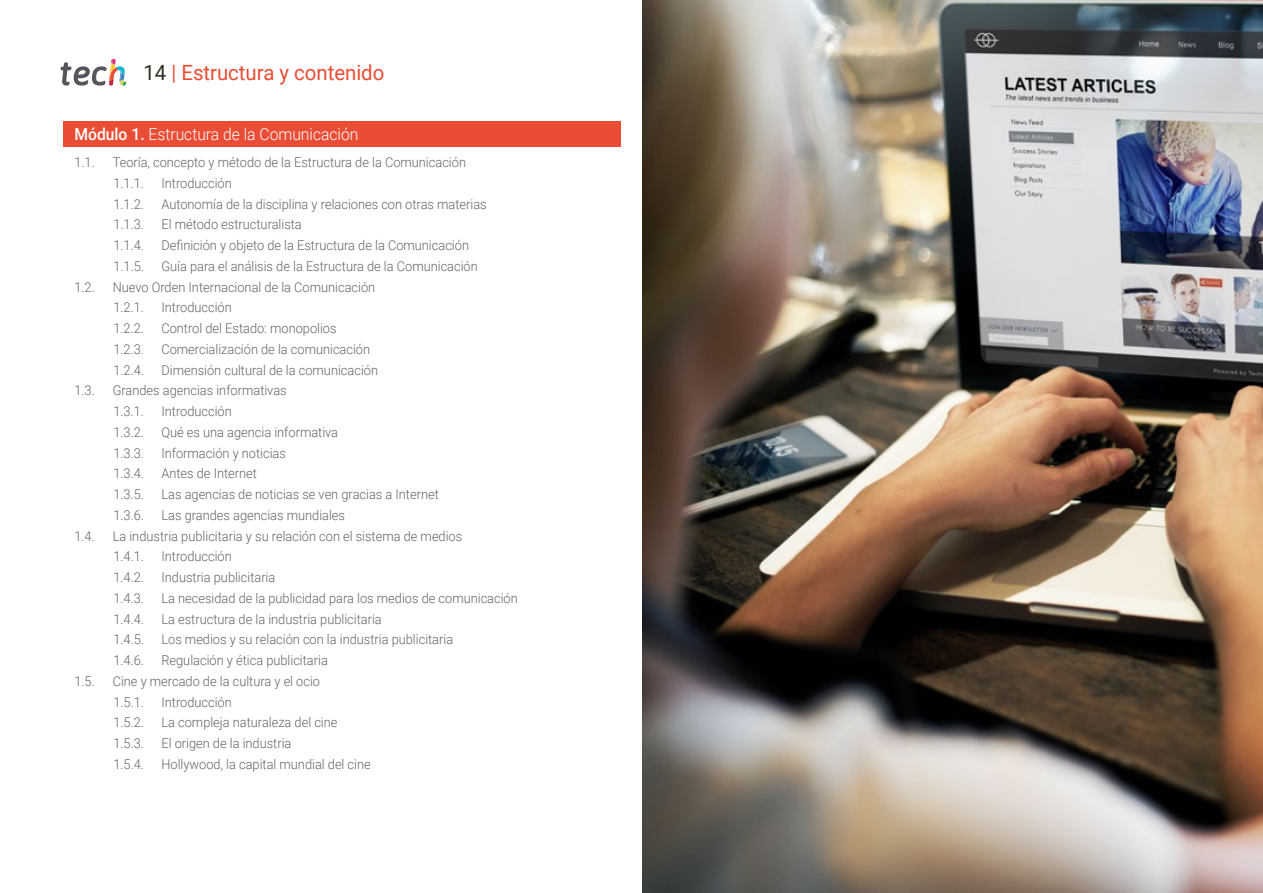
<style>
.page{position:relative;width:1263px;height:893px;background:#fff}
.page>*{position:absolute;margin:0;border:0;box-sizing:border-box;transform-origin:0 0}
.t1{font:21px "Roboto";color:#e94d35}
.t2{font:300 16.5px "Roboto";color:#fff;scale:.95 1}
.t3{font:300 13.5px/20.7px "Roboto";color:#61646a;scale:.95 1}
.s1{color:#312e20}
.s2{font-weight:500}
</style>
<div class="page">
<svg style="left:61px;top:59px;width:65px;height:27px"></svg>
<div style="left:63px;top:121px;width:558px;height:25px;background:#e94d35"></div>
<img style="left:642px;top:0;width:621px;height:893px">
<h1 class="t1" style="left:144px;top:57px;width:242px"><span class="s1">14</span> | Estructura y contenido</h1>
<p class="t2" style="left:74px;top:123px;width:301px"><span class="s2">Módulo 1.</span> Estructura de la Comunicación</p>
<p class="t3" style="left:74px;top:151px;width:23px">1.1.</p>
<p class="t3" style="left:113px;top:151px;width:373px">Teoría, concepto y método de la Estructura de la Comunicación<br>1.1.1.</p>
<p class="t3" style="left:161px;top:172px;width:76px">Introducción</p>
<p class="t3" style="left:113px;top:193px;width:34px">1.1.2.</p>
<p class="t3" style="left:161px;top:193px;width:344px">Autonomía de la disciplina y relaciones con otras materias</p>
<p class="t3" style="left:113px;top:214px;width:34px">1.1.3.</p>
<p class="t3" style="left:161px;top:214px;width:149px">El método estructuralista</p>
<p class="t3" style="left:113px;top:234px;width:34px">1.1.4.</p>
<p class="t3" style="left:161px;top:234px;width:325px">Definición y objeto de la Estructura de la Comunicación</p>
<p class="t3" style="left:113px;top:255px;width:34px">1.1.5.</p>
<p class="t3" style="left:161px;top:255px;width:335px">Guía para el análisis de la Estructura de la Comunicación</p>
<p class="t3" style="left:74px;top:276px;width:23px">1.2.</p>
<p class="t3" style="left:113px;top:276px;width:278px">Nuevo Orden Internacional de la Comunicación<br>1.2.1.</p>
<p class="t3" style="left:161px;top:297px;width:76px">Introducción</p>
<p class="t3" style="left:113px;top:317px;width:34px">1.2.2.</p>
<p class="t3" style="left:161px;top:317px;width:186px">Control del Estado: monopolios</p>
<p class="t3" style="left:113px;top:338px;width:34px">1.2.3.</p>
<p class="t3" style="left:161px;top:338px;width:221px">Comercialización de la comunicación</p>
<p class="t3" style="left:113px;top:359px;width:34px">1.2.4.</p>
<p class="t3" style="left:161px;top:359px;width:230px">Dimensión cultural de la comunicación</p>
<p class="t3" style="left:74px;top:380px;width:23px">1.3.</p>
<p class="t3" style="left:113px;top:380px;width:185px">Grandes agencias informativas<br>1.3.1.</p>
<p class="t3" style="left:161px;top:400px;width:76px">Introducción</p>
<p class="t3" style="left:113px;top:421px;width:34px">1.3.2.</p>
<p class="t3" style="left:161px;top:421px;width:188px">Qué es una agencia informativa</p>
<p class="t3" style="left:113px;top:442px;width:34px">1.3.3.</p>
<p class="t3" style="left:161px;top:442px;width:133px">Información y noticias</p>
<p class="t3" style="left:113px;top:463px;width:34px">1.3.4.</p>
<p class="t3" style="left:161px;top:463px;width:102px">Antes de Internet</p>
<p class="t3" style="left:113px;top:483px;width:34px">1.3.5.</p>
<p class="t3" style="left:161px;top:483px;width:293px">Las agencias de noticias se ven gracias a Internet</p>
<p class="t3" style="left:113px;top:504px;width:34px">1.3.6.</p>
<p class="t3" style="left:161px;top:504px;width:195px">Las grandes agencias mundiales</p>
<p class="t3" style="left:74px;top:525px;width:23px">1.4.</p>
<p class="t3" style="left:113px;top:525px;width:369px">La industria publicitaria y su relación con el sistema de medios<br>1.4.1.</p>
<p class="t3" style="left:161px;top:546px;width:76px">Introducción</p>
<p class="t3" style="left:113px;top:566px;width:34px">1.4.2.</p>
<p class="t3" style="left:161px;top:566px;width:121px">Industria publicitaria</p>
<p class="t3" style="left:113px;top:587px;width:34px">1.4.3.</p>
<p class="t3" style="left:161px;top:587px;width:377px">La necesidad de la publicidad para los medios de comunicación</p>
<p class="t3" style="left:113px;top:608px;width:34px">1.4.4.</p>
<p class="t3" style="left:161px;top:608px;width:233px">La estructura de la industria publicitaria</p>
<p class="t3" style="left:113px;top:629px;width:34px">1.4.5.</p>
<p class="t3" style="left:161px;top:629px;width:309px">Los medios y su relación con la industria publicitaria</p>
<p class="t3" style="left:113px;top:649px;width:34px">1.4.6.</p>
<p class="t3" style="left:161px;top:649px;width:177px">Regulación y ética publicitaria</p>
<p class="t3" style="left:74px;top:670px;width:23px">1.5.</p>
<p class="t3" style="left:113px;top:670px;width:220px">Cine y mercado de la cultura y el ocio<br>1.5.1.</p>
<p class="t3" style="left:161px;top:691px;width:76px">Introducción</p>
<p class="t3" style="left:113px;top:712px;width:34px">1.5.2.</p>
<p class="t3" style="left:161px;top:712px;width:187px">La compleja naturaleza del cine</p>
<p class="t3" style="left:113px;top:732px;width:34px">1.5.3.</p>
<p class="t3" style="left:161px;top:732px;width:138px">El origen de la industria</p>
<p class="t3" style="left:113px;top:753px;width:34px">1.5.4.</p>
<p class="t3" style="left:161px;top:753px;width:222px">Hollywood, la capital mundial del cine</p>
</div>
